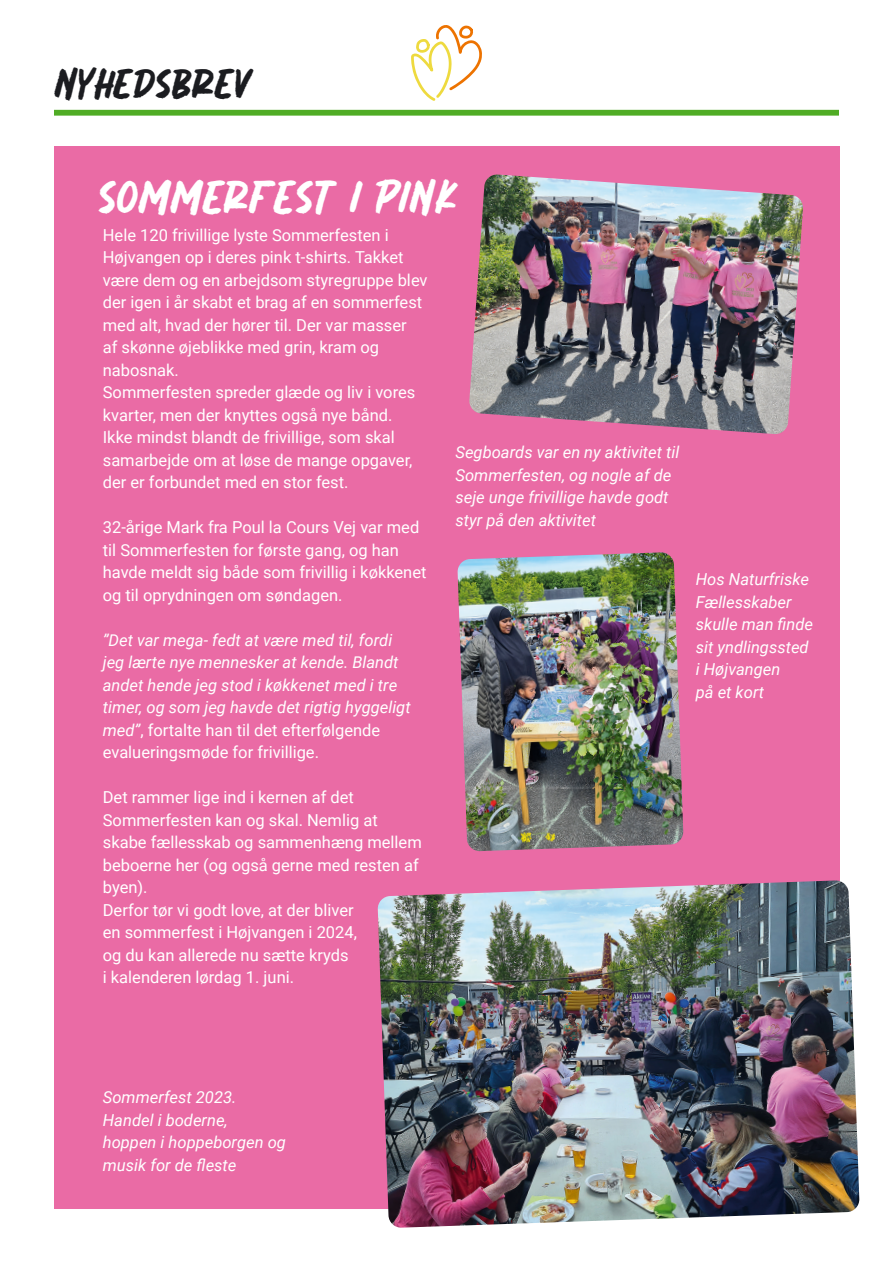
<style>
.page{position:relative;width:893px;height:1263px;background:#fff}
.page>*{position:absolute;margin:0;border:0;box-sizing:border-box;transform-origin:0 0}
.rubrik{font:30px "Chalk Brush Personal Use";letter-spacing:-.055em;color:#fff}
.t1{font:26.7px "Chalk Brush Personal Use";color:#1b1c20}
.brødtekst{font:16.5px/22.5px "Roboto";color:#fff}
.brødtekst-2{font:italic 16.5px/22.5px "Roboto";color:#fff}
.s1{font-style:normal}
</style>
<div class="page">
<div style="left:54px;top:110px;width:785px;height:6px;background:#50ac25"></div>
<svg style="left:411px;top:25px;width:71px;height:76px"></svg>
<div style="left:54px;top:147px;width:785px;height:1062px;background:#ea6ba5"></div>
<img style="left:469px;top:174px;width:334px;height:260px">
<img style="left:457px;top:552px;width:226px;height:299px">
<img style="left:378px;top:880px;width:481px;height:348px">
<p class="t1" style="left:54px;top:71px;width:201px">Nyhedsbrev</p>
<p class="rubrik" style="left:99px;top:183px;width:362px">Sommerfest i pink</p>
<p class="brødtekst" style="left:103px;top:223px;width:326px">Hele 120 frivillige lyste Sommerfesten i Højvangen op i deres pink t-shirts. Takket være dem og en arbejdsom styregruppe blev der igen i år skabt et brag af en sommerfest med alt, hvad der hører til. Der var masser<br>af skønne øjeblikke med grin, kram og nabosnak.</p>
<p class="brødtekst" style="left:103px;top:381px;width:314px">Sommerfesten spreder glæde og liv i vores kvarter, men der knyttes også nye bånd.<br>Ikke mindst blandt de frivillige, som skal samarbejde om at løse de mange opgaver, der er forbundet med en stor fest.</p>
<p class="brødtekst" style="left:103px;top:516px;width:318px">32-årige Mark fra Poul la Cours Vej var med</p>
<p class="brødtekst" style="left:103px;top:538px;width:325px">til Sommerfesten for første gang, og han havde meldt sig både som frivillig i køkkenet og til oprydningen om søndagen.</p>
<p class="brødtekst-2" style="left:103px;top:628px;width:309px">”Det var mega- fedt at være med til, fordi jeg lærte nye mennesker at kende. Blandt andet hende jeg stod i køkkenet med i tre timer, og som jeg havde det rigtig hyggeligt med”<span class="s1">, fortalte han til det efterfølgende evalueringsmøde for frivillige.</span></p>
<p class="brødtekst" style="left:103px;top:786px;width:320px">Det rammer lige ind i kernen af det<br>Sommerfesten kan og skal. Nemlig at skabe fællesskab og sammenhæng mellem beboerne her (og også gerne med resten af byen).</p>
<p class="brødtekst" style="left:103px;top:898px;width:252px">Derfor tør vi godt love, at der bliver</p>
<p class="brødtekst" style="left:103px;top:921px;width:256px">en sommerfest i Højvangen i 2024,</p>
<p class="brødtekst" style="left:103px;top:943px;width:247px">og du kan allerede nu sætte kryds</p>
<p class="brødtekst" style="left:103px;top:966px;width:193px">i kalenderen lørdag 1. juni.</p>
<p class="brødtekst-2" style="left:455px;top:440px;width:225px">Segboards var en ny aktivitet til<br>Sommerfesten, og nogle af de seje unge frivillige havde godt styr på den aktivitet</p>
<p class="brødtekst-2" style="left:696px;top:567px;width:115px">Hos Naturfriske</p>
<p class="brødtekst-2" style="left:696px;top:590px;width:97px">Fællesskaber</p>
<p class="brødtekst-2" style="left:696px;top:612px;width:119px">skulle man finde</p>
<p class="brødtekst-2" style="left:696px;top:635px;width:114px">sit yndlingssted</p>
<p class="brødtekst-2" style="left:696px;top:657px;width:86px">i Højvangen</p>
<p class="brødtekst-2" style="left:696px;top:680px;width:70px">på et kort</p>
<p class="brødtekst-2" style="left:103px;top:1085px;width:135px">Sommerfest 2023.</p>
<p class="brødtekst-2" style="left:103px;top:1108px;width:126px">Handel i boderne,</p>
<p class="brødtekst-2" style="left:103px;top:1130px;width:185px">hoppen i hoppeborgen og</p>
<p class="brødtekst-2" style="left:103px;top:1153px;width:135px">musik for de fleste</p>
</div>
